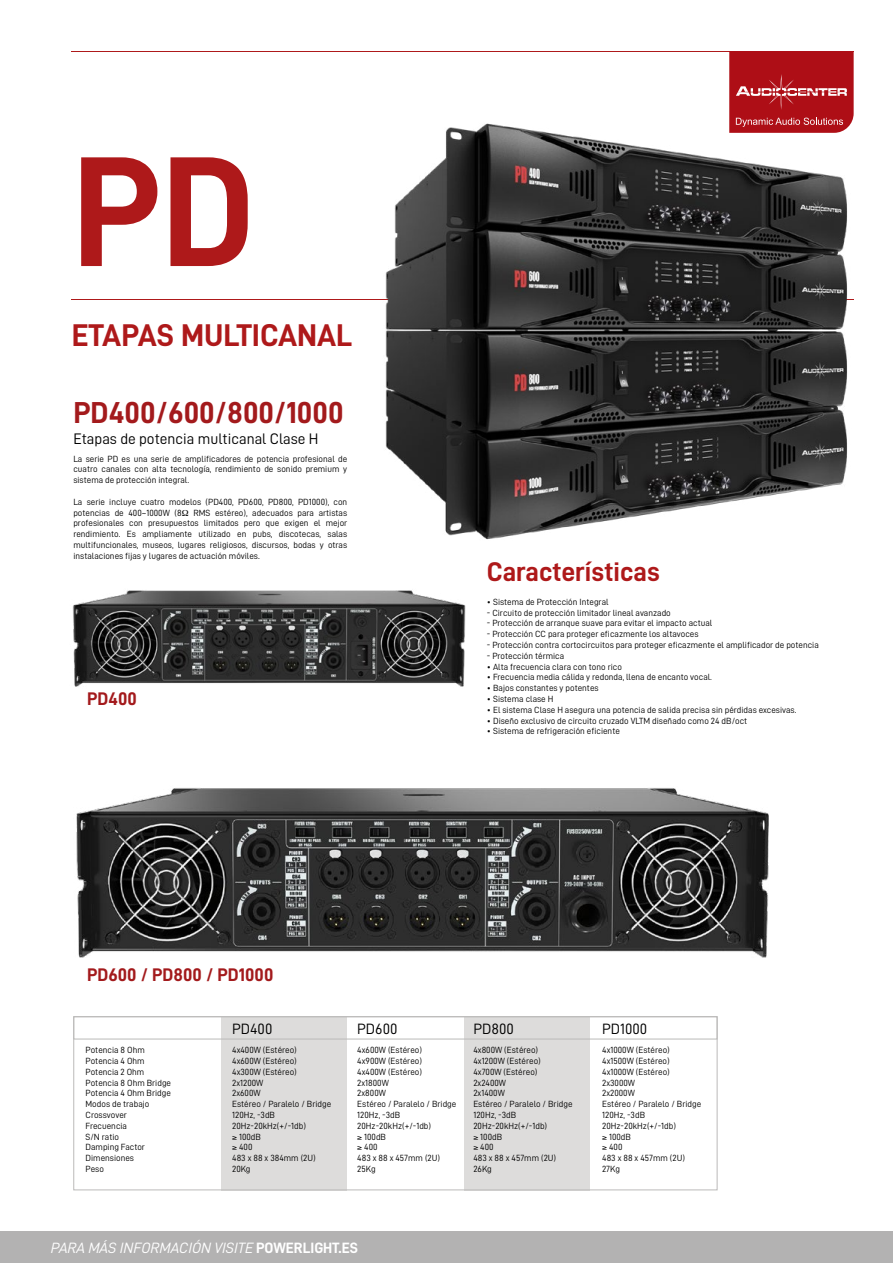
<style>
.page{position:relative;width:893px;height:1263px;background:#fff}
.page>*{position:absolute;margin:0;border:0;box-sizing:border-box;transform-origin:0 0}
.t1{font:157.5px "D DIN Bold";color:#ae191a}
.t2{font:31.5px "D DIN Bold";color:#ae191a}
.t3{font:30.3px "D DIN Bold";color:#a31a1c}
.t4{font:27px "D DIN Bold";letter-spacing:-.005em;color:#ae191a}
.t5{font:18.3px "D DIN Bold";color:#a31a1c}
.t6{font:15.3px "D DIN";color:#000}
.t7{font:15px "D DIN Italic";color:#fff}
.t8{font:15px "D DIN";color:#000}
.t9{font:9px/10.8px "D DIN";color:#000}
.s1{font-family:"D DIN Bold"}
</style>
<div class="page">
<div style="left:0;top:1231px;width:893px;height:32px;background:#b3b2b2"></div>
<hr style="left:71px;top:51px;width:782px;height:1px;background:#ae191a">
<div style="left:729px;top:51px;width:124px;height:30px;background:#ae0e16"></div>
<hr style="left:71px;top:299px;width:782px;height:1px;background:#ae191a">
<img style="left:385px;top:81px;width:469px;height:459px">
<img style="left:72px;top:590px;width:394px;height:97px">
<img style="left:76px;top:788px;width:693px;height:170px">
<div style="left:221px;top:1017px;width:126px;height:173px;background:#dddcdb"></div>
<div style="left:464px;top:1017px;width:125px;height:173px;background:#dddcdb"></div>
<div style="left:73px;top:1016px;width:644px;height:23px;border:1px solid #bbbab9"></div>
<div style="left:73px;top:1016px;width:644px;height:174px;border:1px solid #bbbab9"></div>
<h1 class="t1" style="left:72px;top:125px;width:185px">PD</h1>
<h2 class="t2" style="left:72px;top:318px;width:282px">ETAPAS MULTICANAL</h2>
<h3 class="t3" style="left:73px;top:395px;width:272px">PD400/600/800/1000</h3>
<h3 class="t6" style="left:73px;top:430px;width:247px">Etapas de potencia multicanal Clase H</h3>
<p class="t9" style="left:73px;top:453px;width:275px;text-align:justify">La serie PD es una serie de amplificadores de potencia profesional de cuatro canales con alta tecnología, rendimiento de sonido premium y sistema de protección integral.</p>
<p class="t9" style="left:73px;top:496px;width:275px">La serie incluye cuatro modelos (PD400, PD600, PD800, PD1000), con potencias de 400~1000W (8</p>
<p class="t9" style="left:73px;top:507px;width:275px;text-align:justify;text-indent:120px">RMS estéreo), adecuados para artistas profesionales con presupuestos limitados pero que exigen el mejor rendimiento. Es ampliamente utilizado en pubs, discotecas, salas multifuncionales, museos, lugares religiosos, discursos, bodas y otras instalaciones fijas y lugares de actuación móviles.</p>
<h3 class="t5" style="left:87px;top:689px;width:51px">PD400</h3>
<h3 class="t5" style="left:87px;top:964px;width:188px">PD600 / PD800 / PD1000</h3>
<h3 class="t4" style="left:487px;top:557px;width:174px">Características</h3>
<p class="t9" style="left:487px;top:596px;width:123px">• Sistema de Protección Integral</p>
<p class="t9" style="left:487px;top:607px;width:185px">- Circuito de protección limitador lineal avanzado</p>
<p class="t9" style="left:487px;top:618px;width:227px">- Protección de arranque suave para evitar el impacto actual</p>
<p class="t9" style="left:487px;top:628px;width:213px">- Protección CC para proteger eficazmente los altavoces</p>
<p class="t9" style="left:487px;top:639px;width:333px">- Protección contra cortocircuitos para proteger eficazmente el amplificador de potencia</p>
<p class="t9" style="left:487px;top:650px;width:79px">- Protección térmica</p>
<p class="t9" style="left:487px;top:661px;width:136px">• Alta frecuencia clara con tono rico</p>
<p class="t9" style="left:487px;top:672px;width:227px">• Frecuencia media cálida y redonda, llena de encanto vocal.</p>
<p class="t9" style="left:487px;top:682px;width:113px">• Bajos constantes y potentes</p>
<p class="t9" style="left:487px;top:693px;width:68px">• Sistema clase H</p>
<p class="t9" style="left:487px;top:704px;width:311px">• El sistema Clase H asegura una potencia de salida precisa sin pérdidas excesivas.</p>
<p class="t9" style="left:487px;top:715px;width:262px">• Diseño exclusivo de circuito cruzado VLTM diseñado como 24 dB/oct</p>
<p class="t9" style="left:487px;top:726px;width:135px">• Sistema de refrigeración eficiente</p>
<h3 class="t8" style="left:232px;top:1021px;width:42px">PD400</h3>
<h3 class="t8" style="left:357px;top:1021px;width:42px">PD600</h3>
<h3 class="t8" style="left:473px;top:1021px;width:42px">PD800</h3>
<h3 class="t8" style="left:602px;top:1021px;width:47px">PD1000</h3>
<p class="t9" style="left:86px;top:1044px;width:87px">Potencia 8 Ohm<br>Potencia 4 Ohm<br>Potencia 2 Ohm<br>Potencia 8 Ohm Bridge<br>Potencia 4 Ohm Bridge<br>Modos de trabajo<br>Crossvover<br>Frecuencia<br>S/N ratio<br>Damping Factor<br>Dimensiones<br>Peso</p>
<p class="t9" style="left:232px;top:1044px;width:101px">4x400W (Estéreo)<br>4x600W (Estéreo)<br>4x300W (Estéreo)<br>2x1200W<br>2x600W<br>Estéreo / Paralelo / Bridge<br>120Hz, -3dB<br>20Hz-20kHz(+/-1db)<br>≥ 100dB<br>≥ 400<br>483 x 88 x 384mm (2U)<br>20Kg</p>
<p class="t9" style="left:357px;top:1044px;width:101px">4x600W (Estéreo)<br>4x900W (Estéreo)<br>4x400W (Estéreo)<br>2x1800W<br>2x800W<br>Estéreo / Paralelo / Bridge<br>120Hz, -3dB<br>20Hz-20kHz(+/-1db)<br>≥ 100dB<br>≥ 400<br>483 x 88 x 457mm (2U)<br>25Kg</p>
<p class="t9" style="left:473px;top:1044px;width:101px">4x800W (Estéreo)<br>4x1200W (Estéreo)<br>4x700W (Estéreo)<br>2x2400W<br>2x1400W<br>Estéreo / Paralelo / Bridge<br>120Hz, -3dB<br>20Hz-20kHz(+/-1db)<br>≥ 100dB<br>≥ 400<br>483 x 88 x 457mm (2U)<br>26Kg</p>
<p class="t9" style="left:602px;top:1044px;width:101px">4x1000W (Estéreo)<br>4x1500W (Estéreo)<br>4x1000W (Estéreo)<br>2x3000W<br>2x2000W<br>Estéreo / Paralelo / Bridge<br>120Hz, -3dB<br>20Hz-20kHz(+/-1db)<br>≥ 100dB<br>≥ 400<br>483 x 88 x 457mm (2U)<br>27Kg</p>
<h3 class="t7" style="left:51px;top:1240px;width:309px">PARA MÁS INFORMACIÓN VISITE <span class="s1">POWERLIGHT.ES</span></h3>
</div>
